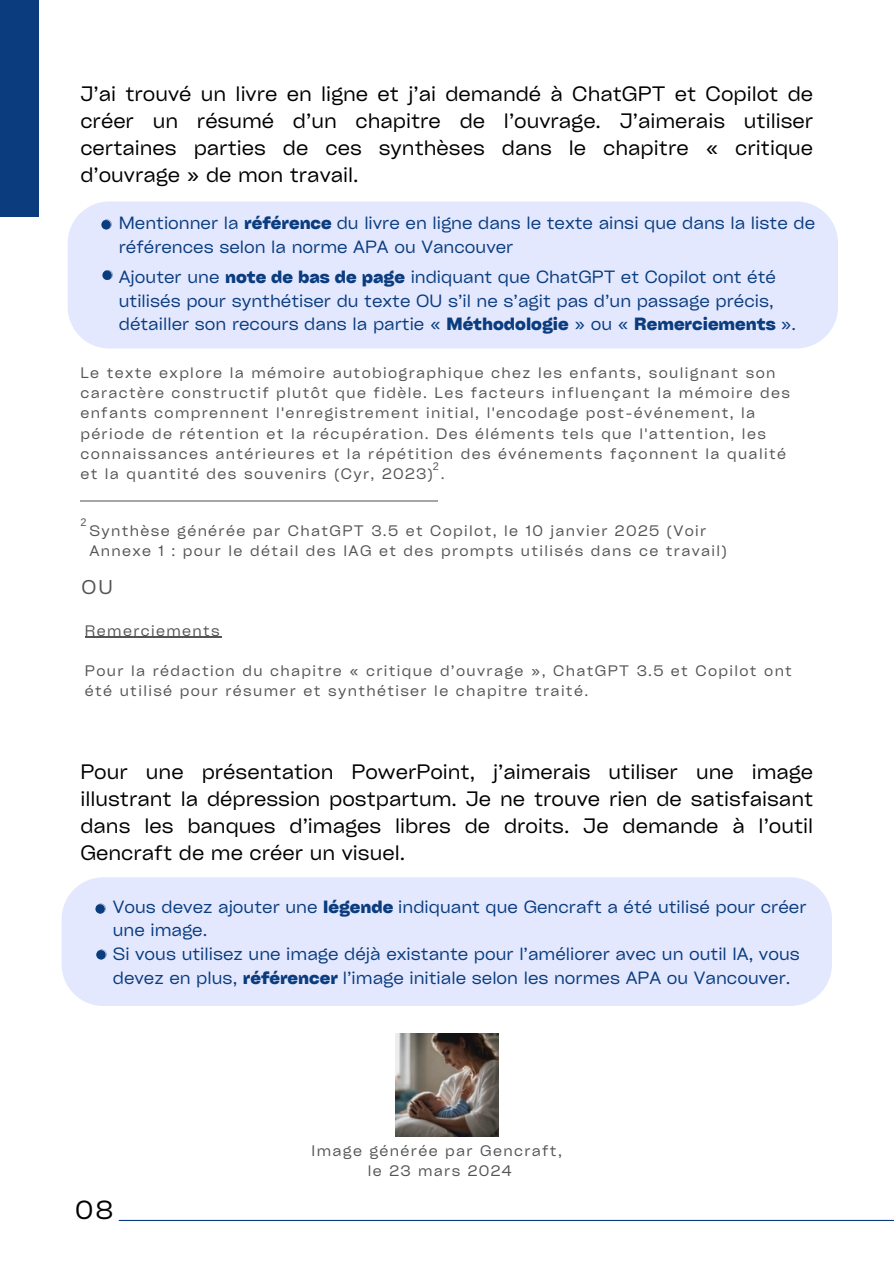
<style>
.page{position:relative;width:894px;height:1264px;background:#fff}
.page>*{position:absolute;margin:0;border:0;box-sizing:border-box;transform-origin:0 0}
.t1{font:25.05px "Cy Grotesk Key";color:#000}
.t2{font:19.95px/27px "Cy Grotesk Key";color:#000;text-align:justify}
.t3{font:19.05px "Cy Grotesk Key";color:#545454}
.t4{font:16.95px/23.7px "Cy Grotesk Key";color:#0a3c7e}
.t5{font:14.55px/20.2px "Cy Grotesk Key";letter-spacing:.095em;color:#545454}
.t6{font:10.95px "Arimo";color:#545454}
.s1{font-weight:700}
</style>
<div class="page">
<hr style="left:119px;top:1219px;width:774px;height:1px;background:#0a3c7e">
<div style="left:0;top:0;width:38px;height:216px;background:#0a3c7e"></div>
<div style="left:68px;top:201px;width:769px;height:147px;background:#e3e8ff"></div>
<svg style="left:102px;top:219px;width:9px;height:10px"></svg>
<svg style="left:103px;top:270px;width:9px;height:10px"></svg>
<hr style="left:80px;top:500px;width:357px;height:2px;background:#a6a6a6">
<div style="left:62px;top:877px;width:769px;height:129px;background:#e3e8ff"></div>
<svg style="left:96px;top:903px;width:9px;height:10px"></svg>
<svg style="left:97px;top:949px;width:9px;height:10px"></svg>
<img style="left:395px;top:1033px;width:103px;height:103px">
<hr style="left:85px;top:636px;width:136px;height:2px;background:#545454">
<h2 class="t2" style="left:80px;top:79px;width:734px">J’ai trouvé un livre en ligne et j’ai demandé à ChatGPT et Copilot de créer un résumé d’un chapitre de l’ouvrage. J’aimerais utiliser certaines parties de ces synthèses dans le chapitre « critique d’ouvrage » de mon travail.</h2>
<h3 class="t4" style="left:119px;top:210px;width:697px">Mentionner la <span class="s1">référence</span> du livre en ligne dans le texte ainsi que dans la liste de références selon la norme APA ou Vancouver</h3>
<p class="t4" style="left:119px;top:264px;width:678px">Ajouter une <span class="s1">note de bas de page</span> indiquant que ChatGPT et Copilot ont été utilisés pour synthétiser du texte OU s’il ne s’agit pas d’un passage précis, détailler son recours dans la partie « <span class="s1">Méthodologie</span> » ou « <span class="s1">Remerciements</span> ».</p>
<p class="t5" style="left:80px;top:362px;width:711px">Le texte explore la mémoire autobiographique chez les enfants, soulignant son caractère constructif plutôt que fidèle. Les facteurs influençant la mémoire des enfants comprennent l'enregistrement initial, l'encodage post-événement, la période de rétention et la récupération. Des éléments tels que l'attention, les connaissances antérieures et la répétition des événements façonnent la qualité et la quantité des souvenirs (Cyr, 2023) .</p>
<p class="t6" style="left:433px;top:460px;width:8px">2</p>
<p class="t6" style="left:80px;top:516px;width:8px">2</p>
<p class="t5" style="left:89px;top:519px;width:639px">Synthèse générée par ChatGPT 3.5 et Copilot, le 10 janvier 2025 (Voir<br>Annexe 1 : pour le détail des IAG et des prompts utilisés dans ce travail)</p>
<p class="t3" style="left:82px;top:575px;width:33px">OU</p>
<p class="t5" style="left:85px;top:619px;width:136px">Remerciements</p>
<h1 class="t5" style="left:85px;top:660px;width:708px">Pour la rédaction du chapitre « critique d’ouvrage », ChatGPT 3.5 et Copilot ont été utilisé pour résumer et synthétiser le chapitre traité.</h1>
<p class="t2" style="left:80px;top:757px;width:734px">Pour une présentation PowerPoint, j’aimerais utiliser une image illustrant la dépression postpartum. Je ne trouve rien de satisfaisant dans les banques d’images libres de droits. Je demande à l’outil Gencraft de me créer un visuel.</p>
<p class="t4" style="left:113px;top:893px;width:695px">Vous devez ajouter une <span class="s1">légende</span> indiquant que Gencraft a été utilisé pour créer une image.<br>Si vous utilisez une image déjà existante pour l’améliorer avec un outil IA, vous devez en plus, <span class="s1">référencer</span> l’image initiale selon les normes APA ou Vancouver.</p>
<h3 class="t1" style="left:75px;top:1193px;width:39px">08</h3>
<h2 class="t5" style="left:311px;top:1140px;width:252px">Image générée par Gencraft,</h2>
<p class="t5" style="left:368px;top:1160px;width:145px">le 23 mars 2024</p>
</div>
